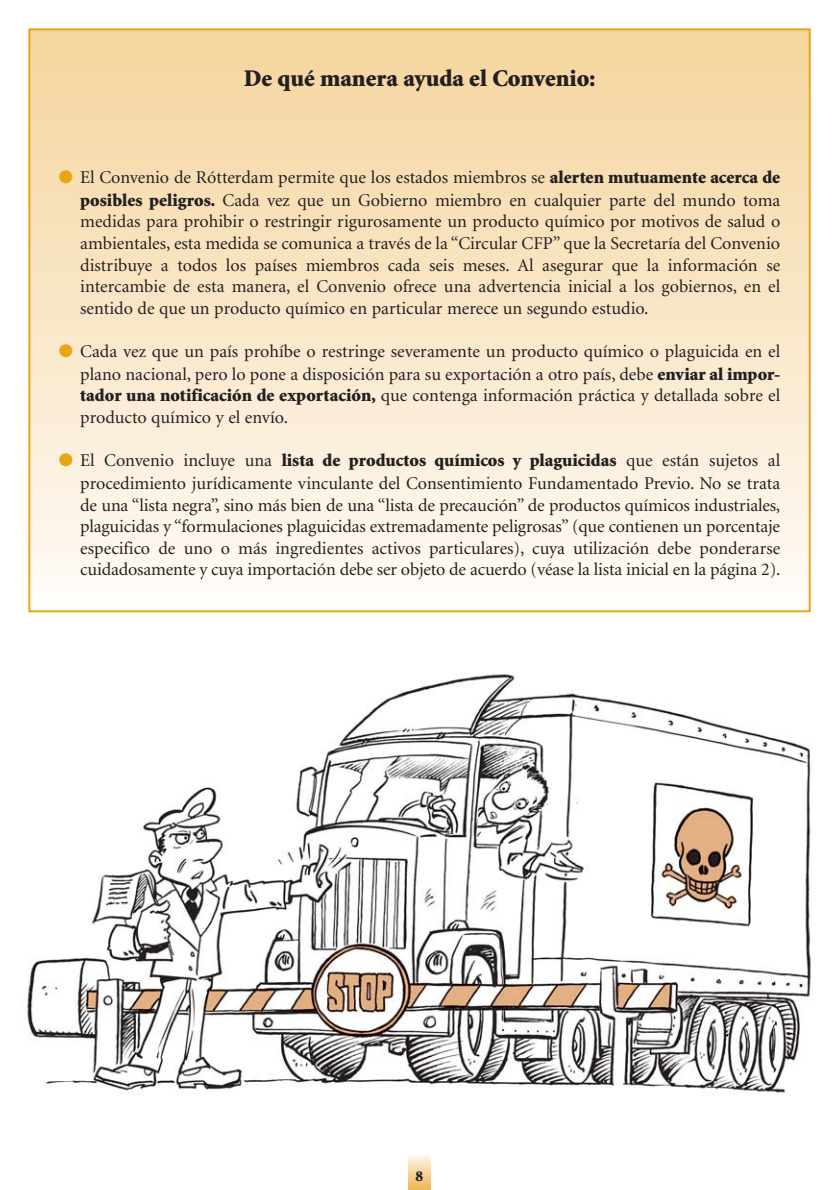
<style>
.page{position:relative;width:840px;height:1190px;background:#fff}
.page>*{position:absolute;margin:0;border:0;box-sizing:border-box;transform-origin:0 0}
.t1{font:24px "Minion Black Os F";color:#231f20}
.t2{font:18px/21.8px "Minion";color:#231f20;text-align:justify}
.t3{font:16px "Minion Black Os F";color:#231f20}
.s1{color:#e7a614}
.s2{font-family:"Minion Black Os F"}
</style>
<div class="page">
<div style="left:408px;top:1156px;width:23px;height:34px;background:linear-gradient(to bottom,#fdf4e9,#edb958)"></div>
<div style="left:29px;top:29px;width:781px;height:582px;background:linear-gradient(to bottom,#f5d49c,#fefbf8)"></div>
<img style="left:27px;top:674px;width:784px;height:419px">
<h1 class="t1" style="left:244px;top:69px;width:353px">De qué manera ayuda el Convenio:</h1>
<p class="t2" style="left:80px;top:168px;width:702px;text-indent:-22px"><span class="s1">●</span> El Convenio de Rótterdam permite que los estados miembros se <span class="s2">alerten mutuamente acerca de posibles peligros.</span> Cada vez que un Gobierno miembro en cualquier parte del mundo toma medidas para prohibir o restringir rigurosamente un producto químico por motivos de salud o ambientales, esta medida se comunica a través de la “Circular CFP” que la Secretaría del Convenio distribuye a todos los países miembros cada seis meses. Al asegurar que la información se intercambie de esta manera, el Convenio ofrece una advertencia inicial a los gobiernos, en el sentido de que un producto químico en particular merece un segundo estudio.</p>
<p class="t2" style="left:80px;top:342px;width:702px;text-indent:-22px"><span class="s1">●</span> Cada vez que un país prohíbe o restringe severamente un producto químico o plaguicida en el plano nacional, pero lo pone a disposición para su exportación a otro país, debe <span class="s2">enviar al impor&shy;tador una notificación de exportación,</span> que contenga información práctica y detallada sobre el producto químico y el envío.</p>
<p class="t2" style="left:80px;top:451px;width:702px;text-indent:-22px"><span class="s1">●</span> El Convenio incluye una <span class="s2">lista de productos químicos y plaguicidas</span> que están sujetos al procedimiento jurídicamente vinculante del Consentimiento Fundamentado Previo. No se trata de una “lista negra”, sino más bien de una “lista de precaución” de productos químicos industriales, plaguicidas y “formulaciones plaguicidas extremadamente peligrosas” (que contienen un porcentaje especifico de uno o más ingredientes activos particulares), cuya utilización debe ponderarse cuidadosamente y cuya importación debe ser objeto de acuerdo (véase la lista inicial en la página 2).</p>
<p class="t3" style="left:416px;top:1170px;width:9px">8</p>
</div>
